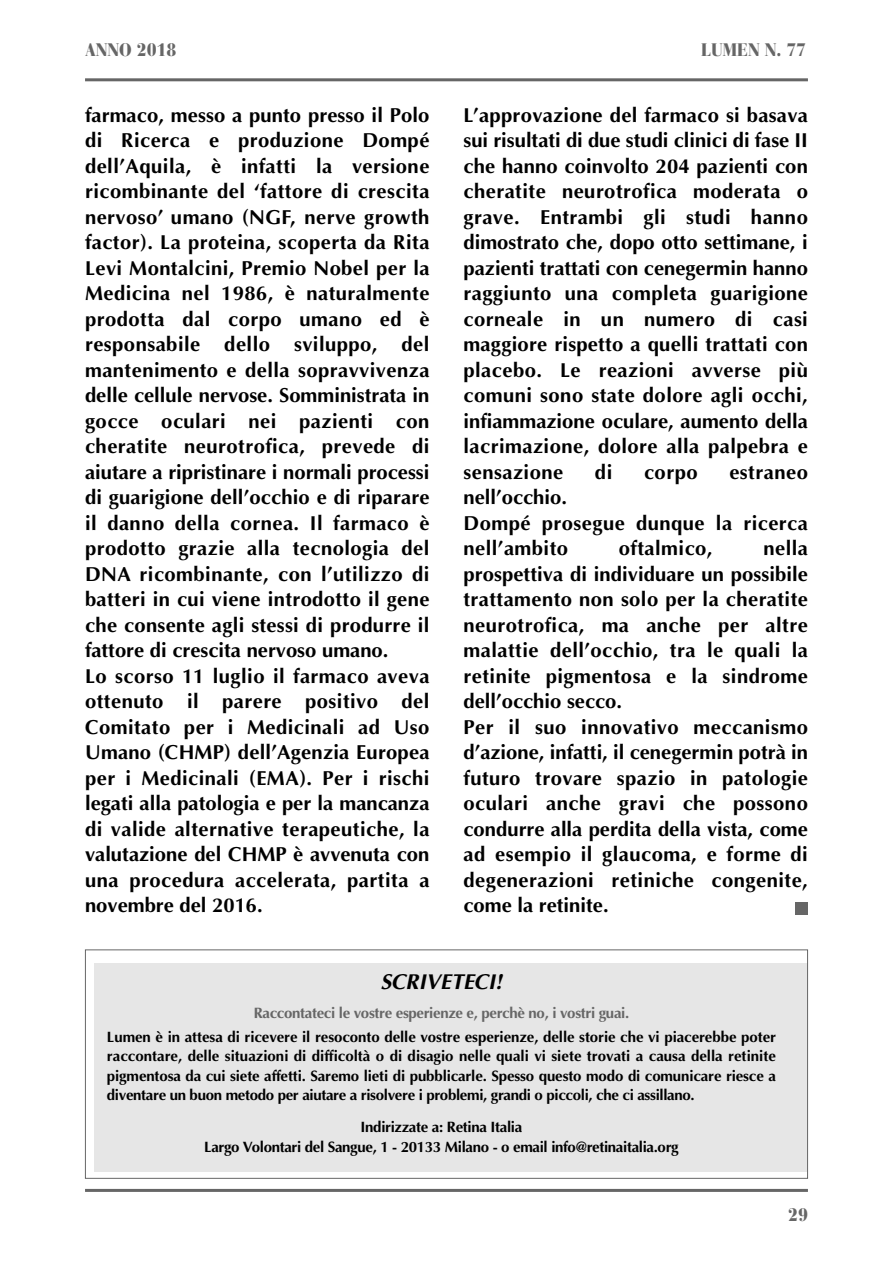
<style>
.page{position:relative;width:893px;height:1263px;background:#fff}
.page>*{position:absolute;margin:0;border:0;box-sizing:border-box;transform-origin:0 0}
.t1{font:italic 700 21.45px "Optima";color:#000}
.t2{font:700 20.25px/25.5px "Optima";letter-spacing:.02em;color:#000}
.t3{font:900 18px "Bauer Bodoni";color:#666;scale:.9 1}
.t4{font:700 15px/19.4px "Optima";letter-spacing:-.02em;color:#000;text-align:justify}
.t5{font:700 15px "Optima";letter-spacing:-.02em;color:#666}
</style>
<div class="page">
<hr style="left:85px;top:78px;width:723px;height:3px;background:#666">
<hr style="left:85px;top:1189px;width:723px;height:3px;background:#666">
<div style="left:94px;top:963px;width:714px;height:208px;background:#e6e6e6"></div>
<div style="left:85px;top:949px;width:723px;height:230px;border:1px solid #666"></div>
<div style="left:796px;top:902px;width:12px;height:12px;background:#666"></div>
<p class="t3" style="left:85px;top:39px;width:103px">ANNO 2018</p>
<p class="t3" style="left:701px;top:39px;width:118px">LUMEN N. 77</p>
<p class="t2" style="left:85px;top:102px;width:346px">farmaco, messo a punto presso il Polo di Ricerca e produzione Dompé dell’Aquila, è infatti la versione ricombinante del ‘fattore di crescita nervoso’ umano (NGF, nerve growth factor). La proteina, scoperta da Rita Levi Montalcini, Premio Nobel per la Medicina nel 1986, è naturalmente prodotta dal corpo umano ed è responsabile dello sviluppo, del mantenimento e della sopravvivenza delle cellule nervose. Somministrata in gocce oculari nei pazienti con cheratite neurotrofica, prevede di aiutare a ripristinare i normali processi di guarigione dell’occhio e di riparare il danno della cornea. Il farmaco è prodotto grazie alla tecnologia del DNA ricombinante, con l’utilizzo di batteri in cui viene introdotto il gene che consente agli stessi di produrre il fattore di crescita nervoso umano.<br>Lo scorso 11 luglio il farmaco aveva ottenuto il parere positivo del Comitato per i Medicinali ad Uso Umano (CHMP) dell’Agenzia Europea per i Medicinali (EMA). Per i rischi legati alla patologia e per la mancanza di valide alternative terapeutiche, la valutazione del CHMP è avvenuta con una procedura accelerata, partita a novembre del 2016.</p>
<p class="t2" style="left:463px;top:102px;width:346px;text-align:justify">L’approvazione del farmaco si basava sui risultati di due studi clinici di fase II che hanno coinvolto 204 pazienti con cheratite neurotrofica moderata o grave. Entrambi gli studi hanno dimostrato che, dopo otto settimane, i pazienti trattati con cenegermin hanno raggiunto una completa guarigione corneale in un numero di casi maggiore rispetto a quelli trattati con placebo. Le reazioni avverse più comuni sono state dolore agli occhi, infiammazione oculare, aumento della lacrimazione, dolore alla palpebra e sensazione</p>
<p class="t2" style="left:595px;top:459px;width:19px">di</p>
<p class="t2" style="left:644px;top:459px;width:55px">corpo</p>
<p class="t2" style="left:729px;top:459px;width:80px">estraneo</p>
<p class="t2" style="left:463px;top:485px;width:346px">nell’occhio.<br>Dompé prosegue dunque la ricerca nell’ambito</p>
<p class="t2" style="left:619px;top:536px;width:95px">oftalmico,</p>
<p class="t2" style="left:463px;top:536px;width:346px;text-indent:300px">nella prospettiva di individuare un possibile trattamento non solo per la cheratite neurotrofica, ma anche per altre malattie dell’occhio, tra le quali la retinite pigmentosa e la sindrome dell’occhio secco.<br>Per il suo innovativo meccanismo d’azione, infatti, il cenegermin potrà in futuro trovare spazio in patologie oculari anche gravi che possono condurre alla perdita della vista, come ad esempio il glaucoma, e forme di degenerazioni retiniche congenite, come la retinite.</p>
<p class="t1" style="left:380px;top:973px;width:123px">SCRIVETECI!</p>
<p class="t5" style="left:254px;top:1004px;width:377px">Raccontateci le vostre esperienze e, perchè no, i vostri guai.</p>
<p class="t4" style="left:107px;top:1027px;width:670px">Lumen è in attesa di ricevere il resoconto delle vostre esperienze, delle storie che vi piacerebbe poter raccontare, delle situazioni di difficoltà o di disagio nelle quali vi siete trovati a causa della retinite pigmentosa da cui siete affetti. Saremo lieti di pubblicarle. Spesso questo modo di comunicare riesce a diventare un buon metodo per aiutare a risolvere i problemi, grandi o piccoli, che ci assillano.</p>
<p class="t4" style="left:204px;top:1118px;width:476px;text-align:center">Indirizzate a: Retina Italia<br>Largo Volontari del Sangue, 1 - 20133 Milano - o email info@retinaitalia.org</p>
<p class="t3" style="left:788px;top:1204px;width:24px">29</p>
</div>
